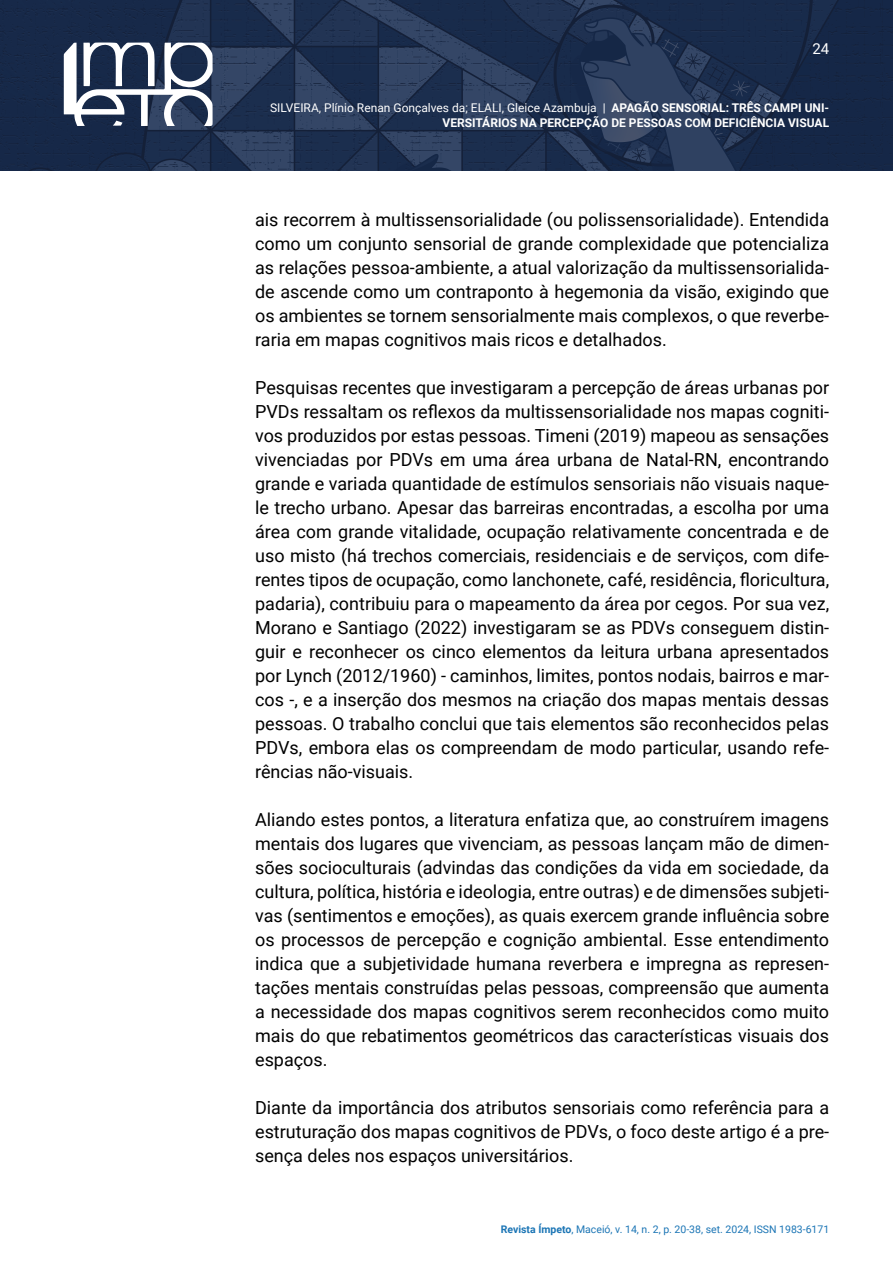
<style>
.page{position:relative;width:893px;height:1263px;background:#fff}
.page>*{position:absolute;margin:0;border:0;box-sizing:border-box;transform-origin:0 0}
.t1{font:18px/24px "Roboto";color:#000;text-align:justify}
.t2{font:15px "Roboto";color:#fff}
.t3{font:700 12px/15px "Roboto";color:#fff;text-align:right}
.t4{font:10.5px "Roboto";color:#1b75b5}
.s1{font-weight:400}
.s2{font-weight:700}
</style>
<div class="page">
<img style="left:0;top:0;width:893px;height:170px">
<svg style="left:64px;top:42px;width:149px;height:84px"></svg>
<p class="t2" style="left:812px;top:38px;width:18px">24</p>
<p class="t3" style="left:270px;top:100px;width:561px"><span class="s1">SILVEIRA, Plínio Renan Gonçalves da; ELALI, Gleice Azambuja |</span> APAGÃO SENSORIAL: TRÊS CAMPI UNI-<br>VERSITÁRIOS NA PERCEPÇÃO DE PESSOAS COM DEFICIÊNCIA VISUAL</p>
<p class="t1" style="left:255px;top:207px;width:576px">ais recorrem à multissensorialidade (ou polissensorialidade). Entendida como um conjunto sensorial de grande complexidade que potencializa as relações pessoa-ambiente, a atual valorização da multissensorialida&shy;de ascende como um contraponto à hegemonia da visão, exigindo que os ambientes se tornem sensorialmente mais complexos, o que reverbe&shy;raria em mapas cognitivos mais ricos e detalhados.</p>
<p class="t1" style="left:255px;top:375px;width:576px">Pesquisas recentes que investigaram a percepção de áreas urbanas por PVDs ressaltam os reflexos da multissensorialidade nos mapas cogniti&shy;vos produzidos por estas pessoas. Timeni (2019) mapeou as sensações vivenciadas por PDVs em uma área urbana de Natal-RN, encontrando grande e variada quantidade de estímulos sensoriais não visuais naque&shy;le trecho urbano. Apesar das barreiras encontradas, a escolha por uma área com grande vitalidade, ocupação relativamente concentrada e de uso misto (há trechos comerciais, residenciais e de serviços, com dife&shy;rentes tipos de ocupação, como lanchonete, café, residência, floricultura, padaria), contribuiu para o mapeamento da área por cegos. Por sua vez, Morano e Santiago (2022) investigaram se as PDVs conseguem distin&shy;guir e reconhecer os cinco elementos da leitura urbana apresentados por Lynch (2012/1960) - caminhos, limites, pontos nodais, bairros e mar&shy;cos -, e a inserção dos mesmos na criação dos mapas mentais dessas pessoas. O trabalho conclui que tais elementos são reconhecidos pelas PDVs, embora elas os compreendam de modo particular, usando refe&shy;rências não-visuais.</p>
<p class="t1" style="left:255px;top:807px;width:576px">Aliando estes pontos, a literatura enfatiza que, ao construírem imagens mentais dos lugares que vivenciam, as pessoas lançam mão de dimen&shy;sões socioculturais (advindas das condições da vida em sociedade, da cultura, política, história e ideologia, entre outras) e de dimensões subjeti&shy;vas (sentimentos e emoções), as quais exercem grande influência sobre os processos de percepção e cognição ambiental. Esse entendimento indica que a subjetividade humana reverbera e impregna as represen&shy;tações mentais construídas pelas pessoas, compreensão que aumenta a necessidade dos mapas cognitivos serem reconhecidos como muito mais do que rebatimentos geométricos das características visuais dos espaços.</p>
<p class="t1" style="left:255px;top:1095px;width:576px">Diante da importância dos atributos sensoriais como referência para a estruturação dos mapas cognitivos de PDVs, o foco deste artigo é a pre&shy;sença deles nos espaços universitários.</p>
<p class="t4" style="left:501px;top:1222px;width:330px"><span class="s2">Revista Ímpeto</span>, Maceió, v. 14, n. 2, p. 20-38, set. 2024, ISSN 1983-6171</p>
</div>
